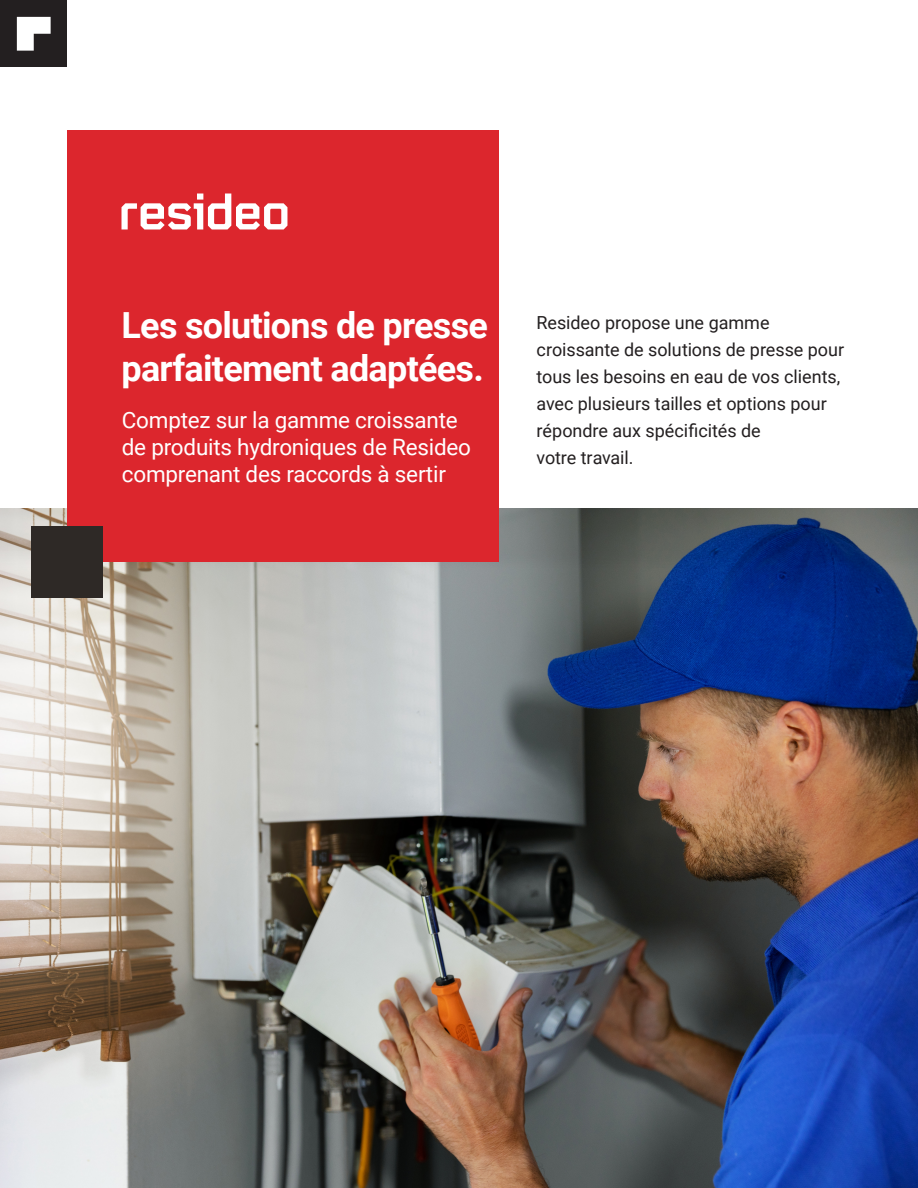
<style>
.page{position:relative;width:918px;height:1188px;background:#fff}
.page>*{position:absolute;margin:0;border:0;box-sizing:border-box;transform-origin:0 0}
.Main_Heading_H1{font:700 36px/43.2px "Roboto";letter-spacing:-.02em;color:#fff}
.Cover_Subtitle_18_21{font:22.5px/27px "Roboto";letter-spacing:-.01em;color:#fff}
.Cover_Intro__12_18_p{font:18px/27px "Roboto";letter-spacing:-.005em;color:#231f20}
</style>
<div class="page">
<div style="left:0;top:507px;width:918px;height:681px;background:#231f20;opacity:.05"></div>
<div style="left:0;top:0;width:68px;height:68px;background:#231f20"></div>
<svg style="left:17px;top:17px;width:34px;height:34px"></svg>
<div style="left:68px;top:130px;width:432px;height:432px;background:#dc262d"></div>
<div style="left:32px;top:526px;width:72px;height:72px;background:#2e2926"></div>
<svg style="left:122px;top:194px;width:165px;height:36px"></svg>
<p class="Main_Heading_H1" style="left:122px;top:302px;width:368px">Les solutions de presse parfaitement adaptées.</p>
<p class="Cover_Subtitle_18_21" style="left:122px;top:405px;width:351px">Comptez sur la gamme croissante de produits hydroniques de Resideo comprenant des raccords à sertir</p>
<p class="Cover_Intro__12_18_p" style="left:537px;top:308px;width:309px">Resideo propose une gamme croissante de solutions de presse pour tous les besoins en eau de vos clients, avec plusieurs tailles et options pour répondre aux spécificités de<br>votre travail.</p>
</div>
